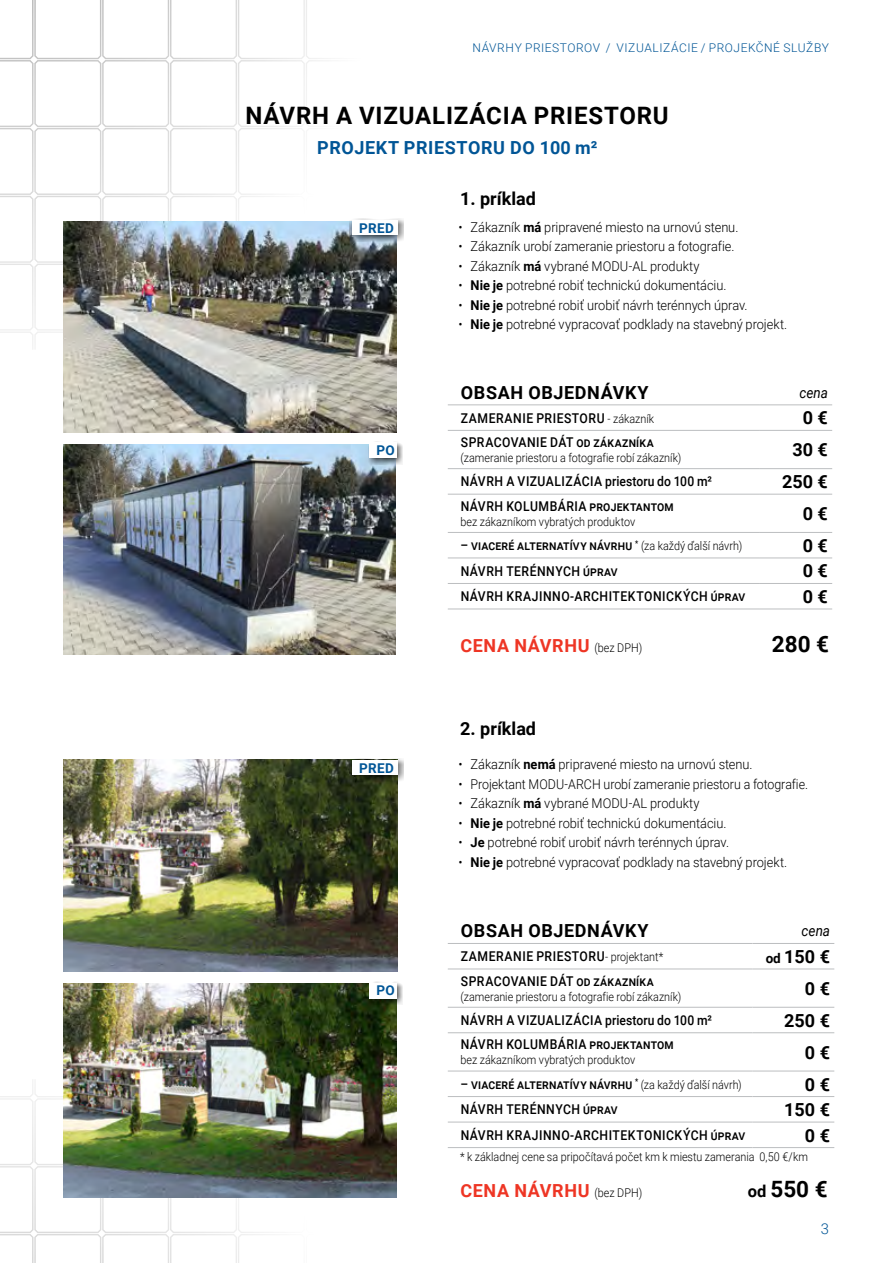
<style>
.page{position:relative;width:893px;height:1263px;background:#fff}
.page>*{position:absolute;margin:0;border:0;box-sizing:border-box;transform-origin:0 0}
.t1{font:700 24px "Roboto";letter-spacing:.035em;color:#000}
.t2{font:700 22.5px "Roboto";color:#000}
.t3{font:700 18px "Roboto";letter-spacing:.035em;color:#000}
.t4{font:700 18px "Roboto";letter-spacing:.035em;color:#ee3524}
.t5{font:700 18px "Roboto";letter-spacing:.035em;color:#005596}
.t6{font:700 18px "Roboto";color:#000}
.t7{font:italic 15px "Roboto";color:#000;scale:.9 1}
.t8{font:300 14.85px "Roboto";color:#005596}
.t9{font:300 13.5px "Roboto";letter-spacing:-.005em;color:#000;scale:.95 1}
.t10{font:500 13.5px "Roboto";letter-spacing:.035em;color:#000;scale:.9 1}
.t11{font:700 13.5px "Roboto";letter-spacing:.03em;color:#005596}
.t12{font:300 12px "Roboto";color:#000;scale:.9 1}
.t13{font:300 12px "Roboto";letter-spacing:.045em;color:#005596}
.s1{font-weight:700}
.s2{font-weight:300;font-size:12px}
.s3{font-weight:300;font-size:12px;color:#000}
.s4{font-size:13.5px}
.s5{font-size:16.5px}
</style>
<div class="page">
<svg style="left:0;top:0;width:324px;height:127px"></svg>
<svg style="left:0;top:1079px;width:64px;height:86px"></svg>
<img style="left:64px;top:444px;width:331px;height:211px">
<img style="left:64px;top:983px;width:333px;height:215px">
<img style="left:64px;top:222px;width:332px;height:211px">
<img style="left:64px;top:760px;width:334px;height:212px">
<div style="left:350px;top:218px;width:54px;height:24px;background:#000;opacity:.75"></div>
<div style="left:352px;top:220px;width:46px;height:15px;background:#fff"></div>
<div style="left:350px;top:758px;width:54px;height:24px;background:#000;opacity:.75"></div>
<div style="left:352px;top:760px;width:46px;height:15px;background:#fff"></div>
<div style="left:368px;top:441px;width:35px;height:24px;background:#000;opacity:.75"></div>
<div style="left:369px;top:443px;width:28px;height:15px;background:#fff"></div>
<div style="left:368px;top:981px;width:35px;height:24px;background:#000;opacity:.75"></div>
<div style="left:369px;top:983px;width:28px;height:15px;background:#fff"></div>
<hr style="left:448px;top:943px;width:304px;height:1px;background:#bcbec0">
<hr style="left:752px;top:943px;width:82px;height:1px;background:#bcbec0">
<hr style="left:448px;top:968px;width:304px;height:1px;background:#bcbec0">
<hr style="left:752px;top:968px;width:82px;height:1px;background:#bcbec0">
<hr style="left:448px;top:1007px;width:304px;height:1px;background:#bcbec0">
<hr style="left:752px;top:1007px;width:82px;height:1px;background:#bcbec0">
<hr style="left:448px;top:1032px;width:304px;height:1px;background:#bcbec0">
<hr style="left:752px;top:1032px;width:82px;height:1px;background:#bcbec0">
<hr style="left:448px;top:1071px;width:304px;height:1px;background:#bcbec0">
<hr style="left:752px;top:1071px;width:82px;height:1px;background:#bcbec0">
<hr style="left:448px;top:1096px;width:304px;height:1px;background:#bcbec0">
<hr style="left:752px;top:1096px;width:82px;height:1px;background:#bcbec0">
<hr style="left:448px;top:1122px;width:304px;height:1px;background:#bcbec0">
<hr style="left:752px;top:1122px;width:82px;height:1px;background:#bcbec0">
<hr style="left:448px;top:1147px;width:304px;height:1px;background:#bcbec0">
<hr style="left:752px;top:1147px;width:82px;height:1px;background:#bcbec0">
<hr style="left:448px;top:404px;width:312px;height:1px;background:#bcbec0">
<hr style="left:760px;top:404px;width:72px;height:1px;background:#bcbec0">
<hr style="left:448px;top:430px;width:312px;height:1px;background:#bcbec0">
<hr style="left:760px;top:430px;width:72px;height:1px;background:#bcbec0">
<hr style="left:448px;top:468px;width:312px;height:1px;background:#bcbec0">
<hr style="left:760px;top:468px;width:72px;height:1px;background:#bcbec0">
<hr style="left:448px;top:494px;width:312px;height:1px;background:#bcbec0">
<hr style="left:760px;top:494px;width:72px;height:1px;background:#bcbec0">
<hr style="left:448px;top:532px;width:312px;height:1px;background:#bcbec0">
<hr style="left:760px;top:532px;width:72px;height:1px;background:#bcbec0">
<hr style="left:448px;top:558px;width:312px;height:1px;background:#bcbec0">
<hr style="left:760px;top:558px;width:72px;height:1px;background:#bcbec0">
<hr style="left:448px;top:583px;width:312px;height:1px;background:#bcbec0">
<hr style="left:760px;top:583px;width:72px;height:1px;background:#bcbec0">
<hr style="left:448px;top:609px;width:312px;height:1px;background:#bcbec0">
<hr style="left:760px;top:609px;width:72px;height:1px;background:#bcbec0">
<p class="t13" style="left:473px;top:39px;width:358px">NÁVRHY PRIESTOROV / VIZUALIZÁCIE / PROJEKČNÉ SLUŽBY</p>
<h1 class="t1" style="left:245px;top:99px;width:425px">NÁVRH A VIZUALIZÁCIA PRIESTORU</h1>
<h3 class="t5" style="left:317px;top:135px;width:282px">PROJEKT PRIESTORU DO 100 m²</h3>
<h3 class="t6" style="left:460px;top:186px;width:77px">1. príklad</h3>
<p class="t11" style="left:359px;top:219px;width:36px">PRED</p>
<p class="t9" style="left:459px;top:217px;width:296px">• Zákazník <span class="s1">má</span> pripravené miesto na urnovú stenu.</p>
<p class="t9" style="left:459px;top:237px;width:292px">• Zákazník urobí zameranie priestoru a fotografie.</p>
<p class="t9" style="left:459px;top:256px;width:255px">• Zákazník <span class="s1">má</span> vybrané MODU-AL produkty</p>
<p class="t9" style="left:459px;top:276px;width:283px">• <span class="s1">Nie je</span> potrebné robiť technickú dokumentáciu.</p>
<p class="t9" style="left:459px;top:295px;width:306px">• <span class="s1">Nie je</span> potrebné robiť urobiť návrh terénnych úprav.</p>
<p class="t9" style="left:459px;top:315px;width:347px">• <span class="s1">Nie je</span> potrebné vypracovať podklady na stavebný projekt.</p>
<p class="t11" style="left:376px;top:440px;width:20px">PO</p>
<h3 class="t3" style="left:461px;top:380px;width:189px">OBSAH OBJEDNÁVKY</h3>
<p class="t7" style="left:799px;top:382px;width:33px">cena</p>
<p class="t10" style="left:461px;top:408px;width:216px">ZAMERANIE PRIESTORU <span class="s2">- zákazník</span></p>
<h3 class="t3" style="left:803px;top:405px;width:27px">0 €</h3>
<p class="t10" style="left:461px;top:433px;width:216px">SPRACOVANIE DÁT od zákazníka</p>
<p class="t12" style="left:461px;top:449px;width:247px">(zameranie priestoru a fotografie robí zákazník)</p>
<h3 class="t3" style="left:792px;top:437px;width:37px">30 €</h3>
<p class="t10" style="left:461px;top:472px;width:281px">NÁVRH A VIZUALIZÁCIA priestoru do 100 m²</p>
<h3 class="t3" style="left:782px;top:469px;width:47px">250 €</h3>
<p class="t10" style="left:461px;top:497px;width:238px">NÁVRH KOLUMBÁRIA projektantom</p>
<p class="t12" style="left:461px;top:513px;width:196px">bez zákazníkom vybratých produktov</p>
<h3 class="t3" style="left:803px;top:501px;width:27px">0 €</h3>
<p class="t10" style="left:461px;top:536px;width:314px">– viaceré alternatívy návrhu <sup>*</sup> <span class="s2">(za každý ďalší návrh)</span></p>
<h3 class="t3" style="left:803px;top:533px;width:27px">0 €</h3>
<p class="t10" style="left:461px;top:561px;width:176px">NÁVRH TERÉNNYCH úprav</p>
<h3 class="t3" style="left:803px;top:558px;width:27px">0 €</h3>
<p class="t10" style="left:461px;top:587px;width:318px">NÁVRH KRAJINNO-ARCHITEKTONICKÝCH úprav</p>
<h3 class="t3" style="left:803px;top:584px;width:27px">0 €</h3>
<h3 class="t4" style="left:460px;top:633px;width:183px">CENA NÁVRHU <span class="s3">(bez DPH)</span></h3>
<h2 class="t2" style="left:772px;top:628px;width:59px">280 €</h2>
<h3 class="t6" style="left:460px;top:716px;width:77px">2. príklad</h3>
<p class="t11" style="left:359px;top:759px;width:36px">PRED</p>
<p class="t9" style="left:459px;top:755px;width:311px">• Zákazník <span class="s1">nemá</span> pripravené miesto na urnovú stenu.</p>
<p class="t9" style="left:459px;top:775px;width:369px">• Projektant MODU-ARCH urobí zameranie priestoru a fotografie.</p>
<p class="t9" style="left:459px;top:794px;width:255px">• Zákazník <span class="s1">má</span> vybrané MODU-AL produkty</p>
<p class="t9" style="left:459px;top:814px;width:283px">• <span class="s1">Nie je</span> potrebné robiť technickú dokumentáciu.</p>
<p class="t9" style="left:459px;top:833px;width:286px">• <span class="s1">Je</span> potrebné robiť urobiť návrh terénnych úprav.</p>
<p class="t9" style="left:459px;top:853px;width:347px">• <span class="s1">Nie je</span> potrebné vypracovať podklady na stavebný projekt.</p>
<p class="t11" style="left:376px;top:980px;width:20px">PO</p>
<h3 class="t3" style="left:461px;top:918px;width:189px">OBSAH OBJEDNÁVKY</h3>
<p class="t7" style="left:802px;top:920px;width:33px">cena</p>
<p class="t10" style="left:461px;top:947px;width:227px">ZAMERANIE PRIESTORU<span class="s2">- projektant*</span></p>
<h3 class="t3" style="left:766px;top:944px;width:66px"><span class="s4">od</span> 150 €</h3>
<p class="t10" style="left:461px;top:971px;width:216px">SPRACOVANIE DÁT od zákazníka</p>
<p class="t12" style="left:461px;top:988px;width:247px">(zameranie priestoru a fotografie robí zákazník)</p>
<h3 class="t3" style="left:805px;top:976px;width:27px">0 €</h3>
<p class="t10" style="left:461px;top:1011px;width:281px">NÁVRH A VIZUALIZÁCIA priestoru do 100 m²</p>
<h3 class="t3" style="left:784px;top:1008px;width:47px">250 €</h3>
<p class="t10" style="left:461px;top:1035px;width:238px">NÁVRH KOLUMBÁRIA projektantom</p>
<p class="t12" style="left:461px;top:1052px;width:196px">bez zákazníkom vybratých produktov</p>
<h3 class="t3" style="left:805px;top:1040px;width:27px">0 €</h3>
<p class="t10" style="left:461px;top:1074px;width:314px">– viaceré alternatívy návrhu <sup>*</sup> <span class="s2">(za každý ďalší návrh)</span></p>
<h3 class="t3" style="left:805px;top:1071px;width:27px">0 €</h3>
<p class="t10" style="left:461px;top:1100px;width:176px">NÁVRH TERÉNNYCH úprav</p>
<h3 class="t3" style="left:784px;top:1097px;width:47px">150 €</h3>
<p class="t10" style="left:461px;top:1125px;width:318px">NÁVRH KRAJINNO-ARCHITEKTONICKÝCH úprav</p>
<h3 class="t3" style="left:805px;top:1122px;width:27px">0 €</h3>
<p class="t12" style="left:460px;top:1148px;width:388px">* k základnej cene sa pripočítavá počet km k miestu zamerania 0,50 €/km</p>
<h3 class="t4" style="left:460px;top:1178px;width:183px">CENA NÁVRHU <span class="s3">(bez DPH)</span></h3>
<h2 class="t2" style="left:748px;top:1173px;width:81px"><span class="s5">od</span> 550 €</h2>
<p class="t8" style="left:821px;top:1218px;width:10px">3</p>
</div>
